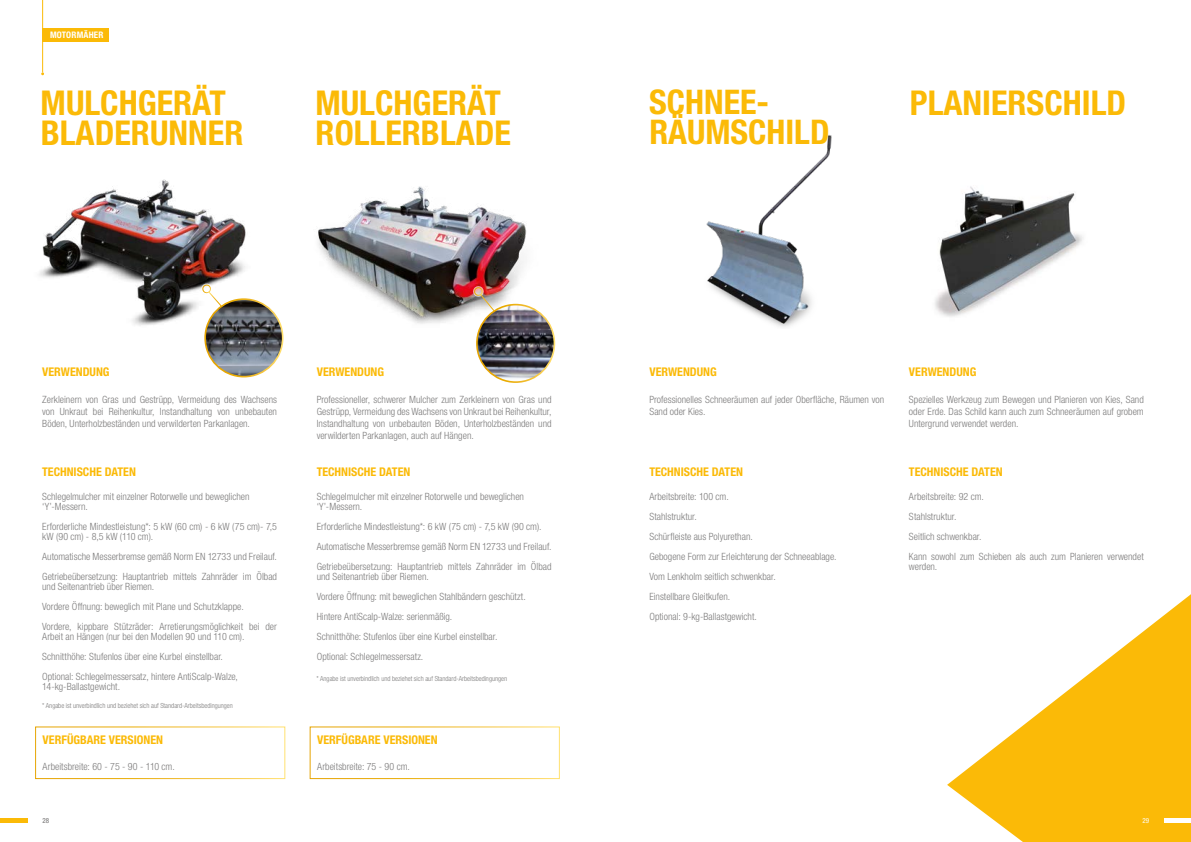
<style>
.page{position:relative;width:1191px;height:842px;background:#fff}
.page>*{position:absolute;margin:0;border:0;box-sizing:border-box;transform-origin:0 0}
.t1{font:700 condensed 34.2px/30px "Helvetica Neue LT Std";color:#fbba07}
.t2{font:700 condensed 34px "Helvetica Neue LT Std";color:#fbba07}
.t3{font:700 condensed 12px "Helvetica Neue LTW1 G";color:#fbba07}
.t4{font:300 condensed 10px/20px "Helvetica Neue LTW1 G";color:#7c7b7b}
.t5{font:700 condensed 9px "Helvetica Neue LT Std";letter-spacing:.02em;color:#fff}
.t6{font:300 condensed 7px "Helvetica Neue LT Std";color:#7c7b7b}
.t7{font:condensed 7px "Helvetica Neue LT Std";color:#706f6f}
.t8{font:condensed 7px "Helvetica Neue LT Std";color:#fff}
</style>
<div class="page">
<img style="left:39px;top:179px;width:245px;height:169px">
<img style="left:205px;top:299px;width:78px;height:78px;border-radius:39px">
<div style="left:204px;top:298px;width:79px;height:79px;border:2px solid #fff;border-radius:50%"></div>
<svg style="left:201px;top:283px;width:22px;height:25px"></svg>
<img style="left:318px;top:186px;width:236px;height:147px">
<img style="left:477px;top:305px;width:77px;height:77px;border-radius:39px">
<div style="left:476px;top:304px;width:79px;height:79px;border:2px solid #fff;border-radius:50%"></div>
<svg style="left:472px;top:285px;width:24px;height:28px"></svg>
<img style="left:706px;top:135px;width:126px;height:192px">
<img style="left:935px;top:186px;width:148px;height:131px">
<svg style="left:947px;top:594px;width:244px;height:248px;fill:#fbba07"></svg>
<hr style="left:42px;top:0;width:1px;height:72px;background:#fbba07">
<div style="left:43px;top:28px;width:66px;height:14px;background:#fbba07"></div>
<div style="left:35px;top:726px;width:250px;height:53px;border:1px solid #fff"></div>
<div style="left:310px;top:726px;width:250px;height:53px;border:1px solid #fff"></div>
<hr style="left:0;top:819px;width:27px;height:4px;background:#fbba07">
<hr style="left:1164px;top:819px;width:27px;height:4px;background:#fff">
<p class="t5" style="left:50px;top:29px;width:55px">MOTORMÄHER</p>
<h1 class="t1" style="left:41px;top:87px;width:204px">MULCHGERÄT<br>BLADERUNNER</h1>
<h1 class="t1" style="left:315px;top:87px;width:197px">MULCHGERÄT<br>ROLLERBLADE</h1>
<p class="t3" style="left:42px;top:365px;width:69px">VERWENDUNG</p>
<p class="t4" style="left:42px;top:393px;width:236px;line-height:12px;text-align:justify">Zerkleinern von Gras und Gestrüpp, Vermeidung des Wachsens von Unkraut bei Reihenkultur, Instandhaltung von unbebauten Böden, Unterholzbeständen und verwilderten Parkanlagen.</p>
<p class="t3" style="left:42px;top:464px;width:95px">TECHNISCHE DATEN</p>
<p class="t4" style="left:42px;top:492px;width:209px;line-height:10px">Schlegelmulcher mit einzelner Rotorwelle und beweglichen ‘Y’-Messern.</p>
<p class="t4" style="left:42px;top:522px;width:236px;line-height:10px">Erforderliche Mindestleistung*: 5 kW (60 cm) - 6 kW (75 cm)- 7,5 kW (90 cm) - 8,5 kW (110 cm).</p>
<p class="t4" style="left:42px;top:547px;width:236px">Automatische Messerbremse gemäß Norm EN 12733 und Freilauf.<br>Getriebeübersetzung: Hauptantrieb mittels Zahnräder im Ölbad</p>
<p class="t4" style="left:42px;top:577px;width:236px">und Seitenantrieb über Riemen.<br>Vordere Öffnung: beweglich mit Plane und Schutzklappe.<br>Vordere, kippbare Stützräder: Arretierungsmöglichkeit bei der</p>
<p class="t4" style="left:42px;top:627px;width:204px">Arbeit an Hängen (nur bei den Modellen 90 und 110 cm).<br>Schnitthöhe: Stufenlos über eine Kurbel einstellbar.<br>Optional: Schlegelmessersatz, hintere AntiScalp-Walze,</p>
<p class="t4" style="left:42px;top:677px;width:79px">14-kg-Ballastgewicht.</p>
<p class="t6" style="left:42px;top:701px;width:192px">* Angabe ist unverbindlich und beziehet sich auf Standard-Arbeitsbedingungen</p>
<p class="t3" style="left:43px;top:732px;width:122px">VERFÜGBARE VERSIONEN</p>
<p class="t4" style="left:43px;top:757px;width:134px">Arbeitsbreite: 60 - 75 - 90 - 110 cm.</p>
<p class="t3" style="left:317px;top:365px;width:69px">VERWENDUNG</p>
<p class="t4" style="left:317px;top:393px;width:236px;line-height:12px;text-align:justify">Professioneller, schwerer Mulcher zum Zerkleinern von Gras und Gestrüpp, Vermeidung des Wachsens von Unkraut bei Reihenkultur, Instandhaltung von unbebauten Böden, Unterholzbeständen und verwilderten Parkanlagen, auch auf Hängen.</p>
<p class="t3" style="left:317px;top:464px;width:95px">TECHNISCHE DATEN</p>
<p class="t4" style="left:317px;top:492px;width:209px;line-height:10px">Schlegelmulcher mit einzelner Rotorwelle und beweglichen ‘Y’-Messern.</p>
<p class="t4" style="left:317px;top:517px;width:236px">Erforderliche Mindestleistung*: 6 kW (75 cm) - 7,5 kW (90 cm).<br>Automatische Messerbremse gemäß Norm EN 12733 und Freilauf.<br>Getriebeübersetzung: Hauptantrieb mittels Zahnräder im Ölbad</p>
<p class="t4" style="left:317px;top:567px;width:211px">und Seitenantrieb über Riemen.<br>Vordere Öffnung: mit beweglichen Stahlbändern geschützt.<br>Hintere AntiScalp-Walze: serienmäßig.<br>Schnitthöhe: Stufenlos über eine Kurbel einstellbar.<br>Optional: Schlegelmessersatz.</p>
<p class="t6" style="left:316px;top:674px;width:192px">* Angabe ist unverbindlich und beziehet sich auf Standard-Arbeitsbedingungen</p>
<p class="t3" style="left:317px;top:732px;width:122px">VERFÜGBARE VERSIONEN</p>
<p class="t4" style="left:317px;top:757px;width:94px">Arbeitsbreite: 75 - 90 cm.</p>
<h2 class="t2" style="left:649px;top:82px;width:121px">SCHNEE-</h2>
<h1 class="t1" style="left:910px;top:87px;width:218px">PLANIERSCHILD</h1>
<h2 class="t2" style="left:649px;top:112px;width:182px">RÄUMSCHILD</h2>
<p class="t3" style="left:649px;top:365px;width:69px">VERWENDUNG</p>
<p class="t4" style="left:649px;top:393px;width:236px;line-height:12px">Professionelles Schneeräumen auf jeder Oberfläche, Räumen von<br>Sand oder Kies.</p>
<p class="t3" style="left:649px;top:464px;width:95px">TECHNISCHE DATEN</p>
<p class="t4" style="left:649px;top:487px;width:189px">Arbeitsbreite: 100 cm.<br>Stahlstruktur.<br>Schürfleiste aus Polyurethan.<br>Gebogene Form zur Erleichterung der Schneeablage.<br>Vom Lenkholm seitlich schwenkbar.<br>Einstellbare Gleitkufen.<br>Optional: 9-kg-Ballastgewicht.</p>
<p class="t3" style="left:909px;top:365px;width:69px">VERWENDUNG</p>
<p class="t4" style="left:909px;top:393px;width:236px;line-height:12px;text-align:justify">Spezielles Werkzeug zum Bewegen und Planieren von Kies, Sand oder Erde. Das Schild kann auch zum Schneeräumen auf grobem Untergrund verwendet werden.</p>
<p class="t3" style="left:909px;top:464px;width:95px">TECHNISCHE DATEN</p>
<p class="t4" style="left:909px;top:487px;width:236px">Arbeitsbreite: 92 cm.<br>Stahlstruktur.<br>Seitlich schwenkbar.<br>Kann sowohl zum Schieben als auch zum Planieren verwendet</p>
<p class="t4" style="left:909px;top:557px;width:30px">werden.</p>
<p class="t7" style="left:43px;top:817px;width:8px">28</p>
<p class="t8" style="left:1142px;top:817px;width:8px">29</p>
</div>
